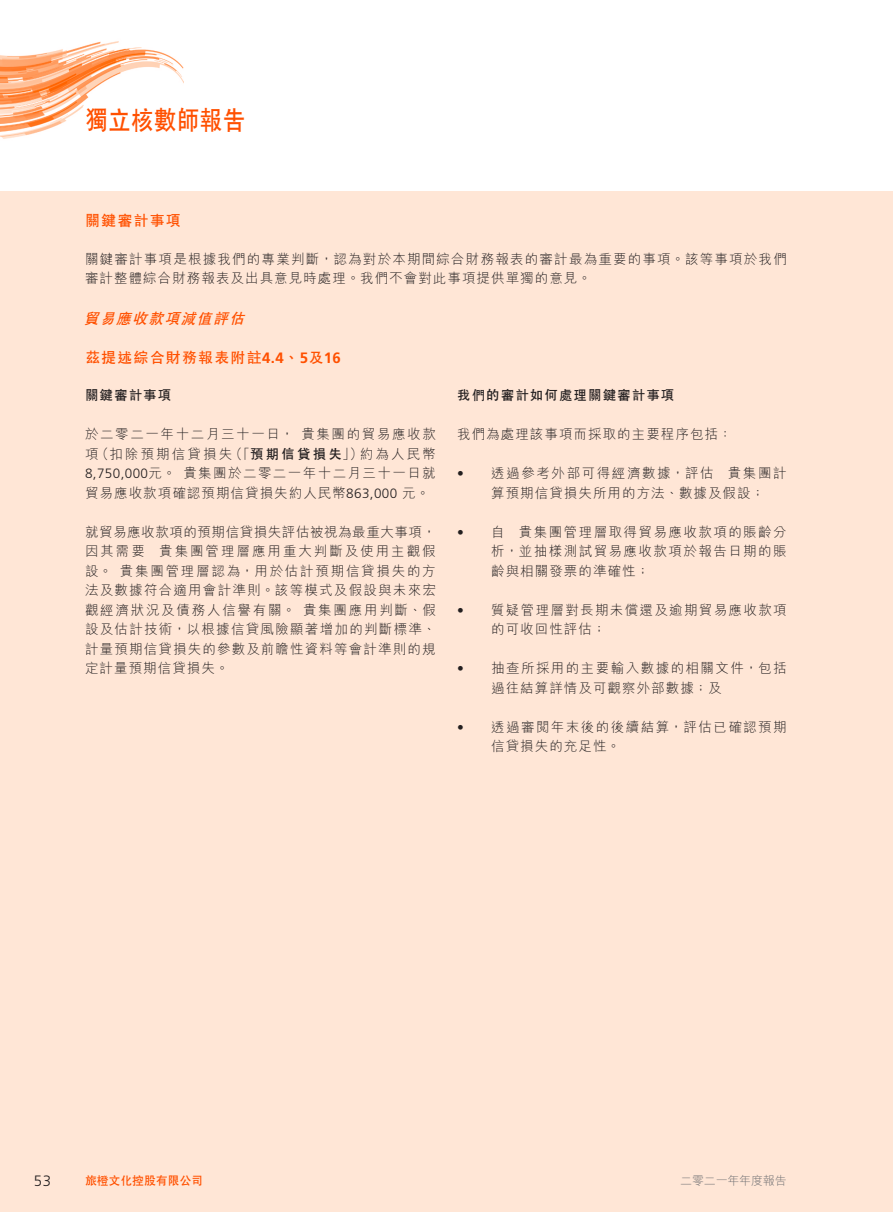
<style>
.page{position:relative;width:893px;height:1212px;background:#fff}
.page>*{position:absolute;margin:0;border:0;box-sizing:border-box;transform-origin:0 0}
.t1{font:700 27px "C Hei 2 HK";color:#ff5000;scale:.85 1}
._02_H2{font:700 15px "C Hei 2 HK";letter-spacing:.08em;color:#ff5000}
._03_H3{font:italic 700 15px "C Hei 2 HK";color:#ff5000}
.t2{font:300 15px "Frutiger LT Std";color:#231f20}
._00_txt{font:300 13.5px/19.5px "M Hei HK";letter-spacing:.09em;color:#231f20}
._00_txt-2{font:300 13.5px/19.5px "M Hei HK";letter-spacing:.11em;color:#231f20}
._00_txt-3{font:700 13.5px "C Hei 2 HK";letter-spacing:.08em;color:#231f20}
.t3{font:700 12px "C Hei 2 HK";letter-spacing:-.015em;color:#ff5000}
.t4{font:300 12px "M Hei HK";letter-spacing:-.015em;color:#6c6d70}
.s1{font-family:"Frutiger LT Std"}
.s2{font-family:"C Hei 2 HK";font-weight:700}
</style>
<div class="page">
<div style="left:0;top:191px;width:892px;height:1021px;background:#ffe6d6"></div>
<img style="left:0;top:41px;width:184px;height:98px">
<h1 class="t1" style="left:85px;top:101px;width:190px">獨立核數師報告</h1>
<p class="_02_H2" style="left:85px;top:210px;width:97px">關鍵審計事項</p>
<p class="_00_txt" style="left:85px;top:248px;width:703px">關鍵審計事項是根據我們的專業判斷，認為對於本期間綜合財務報表的審計最為重要的事項。該等事項於我們審計整體綜合財務報表及出具意見時處理。我們不會對此事項提供單獨的意見。</p>
<p class="_03_H3" style="left:83px;top:307px;width:167px">貿易應收款項減值評估</p>
<p class="_02_H2" style="left:85px;top:346px;width:257px">茲提述綜合財務報表附註<span class="s1">4.4</span>、<span class="s1">5</span>及<span class="s1">16</span></p>
<p class="_00_txt-3" style="left:85px;top:385px;width:88px">關鍵審計事項</p>
<p class="_00_txt-3" style="left:457px;top:385px;width:219px">我們的審計如何處理關鍵審計事項</p>
<p class="_00_txt" style="left:85px;top:424px;width:352px;text-align:justify">於二零二一年十二月三十一日，貴集團的貿易應收款項（扣除預期信貸損失（「<span class="s2">預期信貸損失</span>」）約為人民幣<span class="s1">8,750,000</span>元。貴集團於二零二一年十二月三十一日就貿易應收款項確認預期信貸損失約人民幣<span class="s1">863,000</span> 元。</p>
<p class="_00_txt" style="left:85px;top:521px;width:352px;text-align:justify">就貿易應收款項的預期信貸損失評估被視為最重大事項，因其需要 貴集團管理層應用重大判斷及使用主觀假設。貴集團管理層認為，用於估計預期信貸損失的方法及數據符合適用會計準則。該等模式及假設與未來宏觀經濟狀況及債務人信譽有關。貴集團應用判斷、假設及估計技術，以根據信貸風險顯著增加的判斷標準、計量預期信貸損失的參數及前瞻性資料等會計準則的規定計量預期信貸損失。</p>
<p class="_00_txt" style="left:457px;top:424px;width:276px">我們為處理該事項而採取的主要程序包括：</p>
<p class="_00_txt" style="left:491px;top:463px;width:297px;text-indent:-34px"><span class="s1">•</span> 透過參考外部可得經濟數據，評估 貴集團計算預期信貸損失所用的方法、數據及假設；</p>
<p class="_00_txt" style="left:491px;top:521px;width:297px;text-align:justify;text-indent:-34px"><span class="s1">•</span> 自 貴集團管理層取得貿易應收款項的賬齡分析，並抽樣測試貿易應收款項於報告日期的賬齡與相關發票的準確性；</p>
<p class="_00_txt" style="left:491px;top:599px;width:297px;text-indent:-34px"><span class="s1">•</span> 質疑管理層對長期未償還及逾期貿易應收款項的可收回性評估；</p>
<p class="_00_txt-2" style="left:491px;top:658px;width:297px;text-indent:-34px"><span class="s1">•</span> 抽查所採用的主要輸入數據的相關文件，包括過往結算詳情及可觀察外部數據；及</p>
<p class="_00_txt-2" style="left:491px;top:716px;width:297px;text-indent:-34px"><span class="s1">•</span> 透過審閱年末後的後續結算，評估已確認預期信貸損失的充足性。</p>
<p class="t2" style="left:34px;top:1172px;width:19px">53</p>
<p class="t3" style="left:85px;top:1172px;width:120px">旅橙文化控股有限公司</p>
<p class="t4" style="left:680px;top:1172px;width:108px">二零二一年年度報告</p>
</div>
